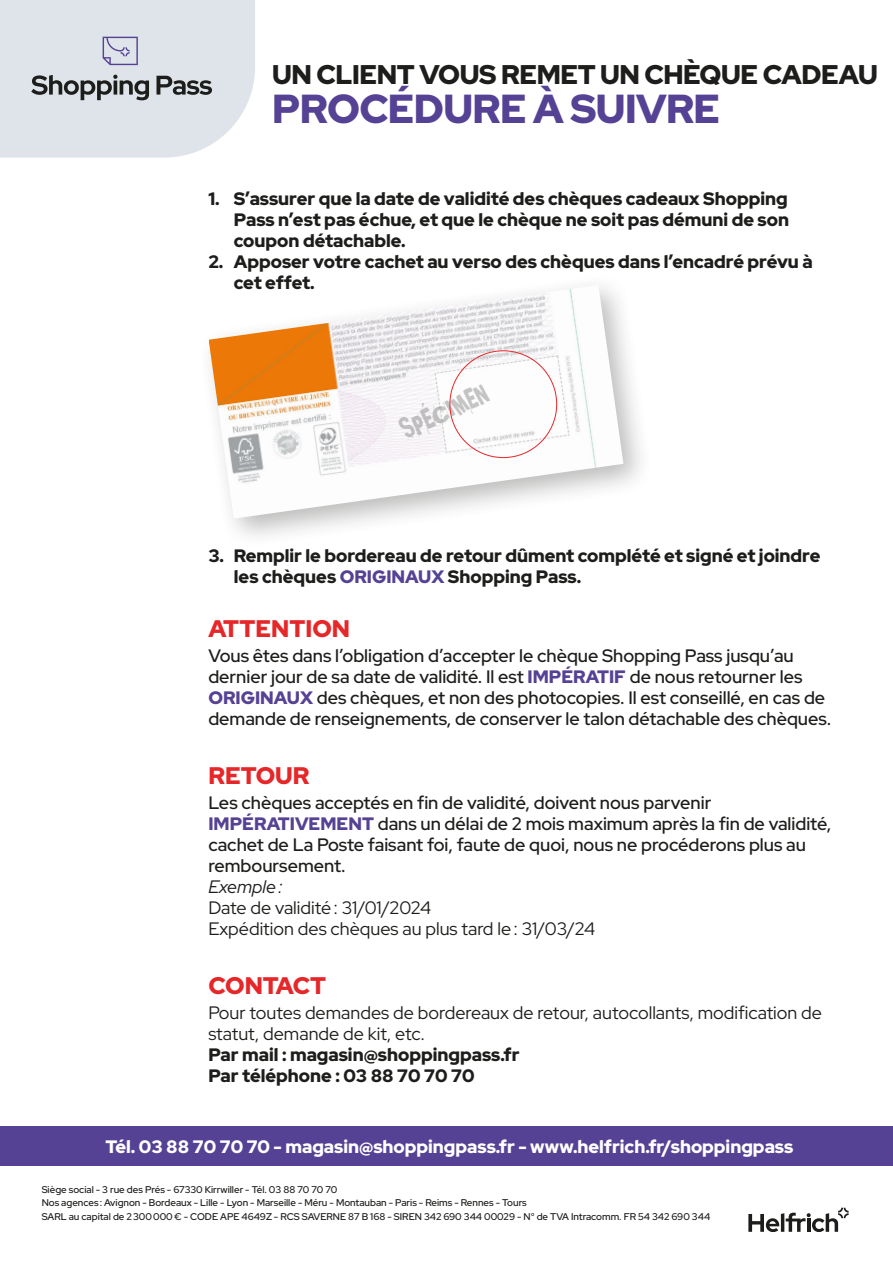
<style>
.page{position:relative;width:893px;height:1263px;background:#fff}
.page>*{position:absolute;margin:0;border:0;box-sizing:border-box;transform-origin:0 0}
.t1{font:900 40.5px "Red Hat Display";letter-spacing:-.015em;color:#564294}
.t2{font:32.55px "Broken 15";color:#c6c6c6}
.t3{font:900 27px "Red Hat Display";letter-spacing:-.015em;color:#1d1d1b}
.t4{font:900 24px "Red Hat Display";color:#e62729}
.t5{font:500 18px/21px "Red Hat Display";color:#1d1d1b}
.t6{font:900 18px/21px "Red Hat Display";color:#1d1d1b}
.t7{font:18px/21px "Red Hat Display";color:#1d1d1b}
.t8{font:900 18px "Red Hat Display";color:#fff}
.t9{font:italic 18px "Red Hat Display";color:#1d1d1b}
.t10{font:500 9.75px/13.5px "Red Hat Display";color:#1d1d1b}
.s1{color:#564294}
.s2{font-weight:900;color:#564294}
</style>
<div class="page">
<div style="left:197px;top:274px;width:457px;height:275px;background:#1d1d1b;opacity:.3"></div>
<img style="left:209px;top:285px;width:414px;height:234px">
<div style="left:0;top:1127px;width:893px;height:39px;background:#564294"></div>
<svg style="left:0;top:0;width:255px;height:158px"></svg>
<svg style="left:748px;top:1208px;width:101px;height:24px"></svg>
<h3 class="t3" style="left:272px;top:57px;width:607px">UN CLIENT VOUS REMET UN CHÈQUE CADEAU</h3>
<h1 class="t1" style="left:272px;top:82px;width:449px">PROCÉDURE À SUIVRE</h1>
<p class="t6" style="left:234px;top:188px;width:557px;text-align:justify;text-indent:-26px">1. S’assurer que la date de validité des chèques cadeaux Shopping Pass n’est pas échue, et que le chèque ne soit pas démuni de son coupon détachable.</p>
<p class="t6" style="left:234px;top:251px;width:580px;text-indent:-26px">2. Apposer votre cachet au verso des chèques dans l’encadré prévu à cet effet.</p>
<h2 class="t2" style="left:395px;top:416px;width:95px;rotate:-25deg">spécimen</h2>
<p class="t6" style="left:234px;top:545px;width:588px;text-indent:-26px">3. Remplir le bordereau de retour dûment complété et signé et joindre les chèques <span class="s1">ORIGINAUX</span> Shopping Pass.</p>
<h3 class="t4" style="left:208px;top:612px;width:143px">ATTENTION</h3>
<p class="t5" style="left:208px;top:644px;width:624px">Vous êtes dans l’obligation d’accepter le chèque Shopping Pass jusqu’au dernier jour de sa date de validité. Il est <span class="s2">IMPÉRATIF</span> de nous retourner les <span class="s2">ORIGINAUX</span> des chèques, et non des photocopies. Il est conseillé, en cas de demande de renseignements, de conserver le talon détachable des chèques.</p>
<h3 class="t4" style="left:208px;top:760px;width:103px">RETOUR</h3>
<p class="t5" style="left:208px;top:792px;width:624px">Les chèques acceptés en fin de validité, doivent nous parvenir <span class="s2">IMPÉRATIVEMENT</span> dans un délai de 2 mois maximum après la fin de validité, cachet de La Poste faisant foi, faute de quoi, nous ne procéderons plus au remboursement.</p>
<p class="t9" style="left:208px;top:875px;width:76px">Exemple:</p>
<p class="t7" style="left:208px;top:897px;width:388px">Date de validité: 31/01/2024<br>Expédition des chèques au plus tard le: 31/03/24</p>
<h3 class="t4" style="left:208px;top:970px;width:119px">CONTACT</h3>
<p class="t7" style="left:208px;top:1002px;width:615px">Pour toutes demandes de bordereaux de retour, autocollants, modification de statut, demande de kit, etc.</p>
<p class="t6" style="left:208px;top:1044px;width:313px">Par mail : magasin@shoppingpass.fr<br>Par téléphone : 03 88 70 70 70</p>
<p class="t8" style="left:106px;top:1134px;width:689px">Tél. 03 88 70 70 70 - magasin@shoppingpass.fr - www.helfrich.fr/shoppingpass</p>
<p class="t10" style="left:42px;top:1182px;width:670px">Siège social - 3 rue des Prés - 67330 Kirrwiller - Tél. 03 88 70 70 70<br>Nos agences : Avignon - Bordeaux - Lille - Lyon - Marseille - Méru - Montauban - Paris - Reims - Rennes - Tours<br>SARL au capital de 2300000€ - CODE APE 4649Z - RCS SAVERNE 87 B 168 - SIREN 342 690 344 00029 - N° de TVA Intracomm. FR 54 342 690 344</p>
</div>
